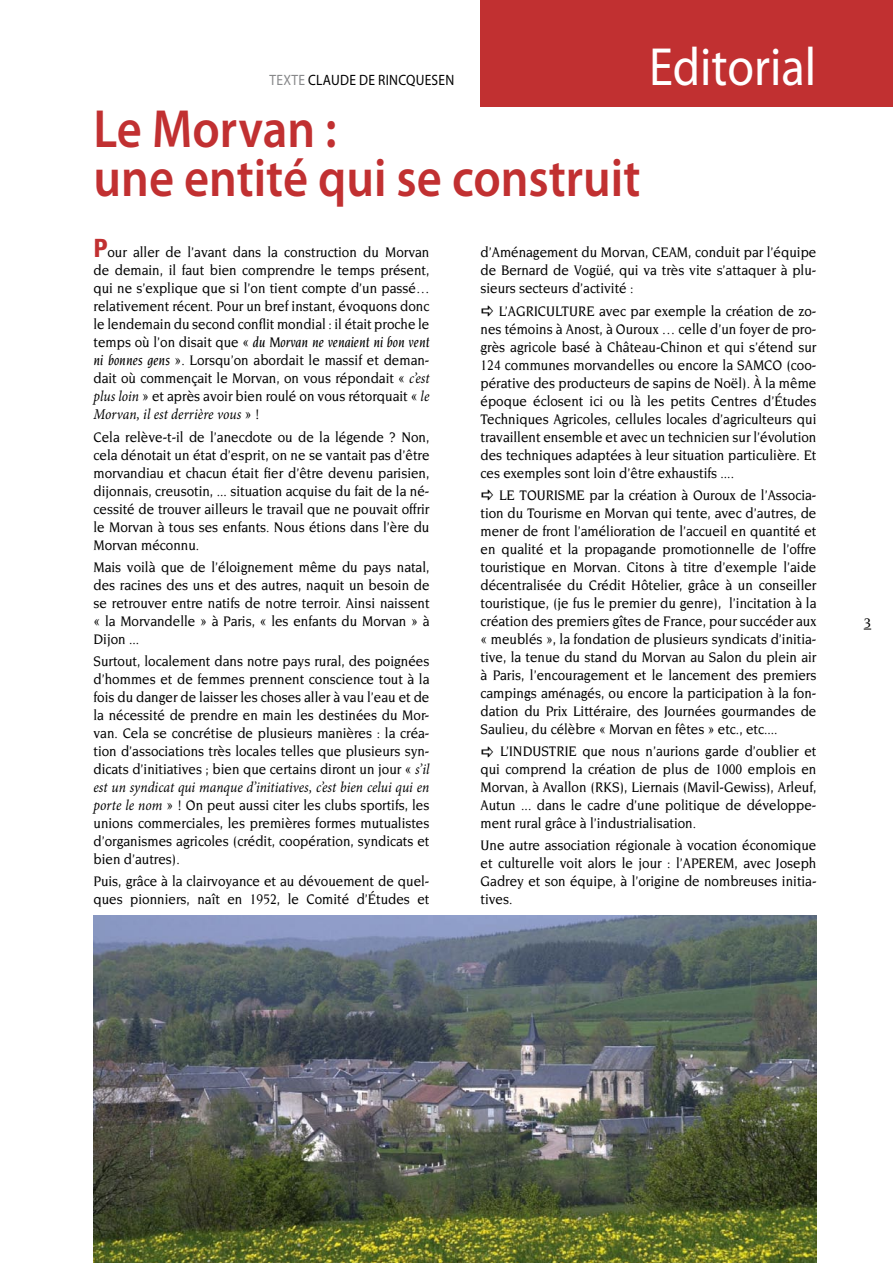
<style>
.page{position:relative;width:893px;height:1263px;background:#fff}
.page>*{position:absolute;margin:0;border:0;box-sizing:border-box;transform-origin:0 0}
.t1{font:600 54px/49.5px "Myriad Pro";color:#c13031;scale:.9 1}
.t2{font:54px "Myriad Pro";color:#fff;scale:.9 1}
.t3{font:500 15px/18px "Novarese Std";color:#000;text-align:justify;scale:.9 1}
.t4{font:italic 15px "Minion Pro";color:#000;scale:.9 1}
.t5{font:15px "Myriad Pro";letter-spacing:.02em;color:#000;scale:.9 1}
.t6{font:500 15px "Novarese Std";color:#000}
.s1{color:#87888a}
.s2{font-family:"Franklin Gothic";font-weight:600;font-stretch:condensed;font-size:27px;color:#c13031}
.s3{font-style:italic}
.s4{font-family:"Minion Pro";font-weight:400;font-style:italic}
.s5{font-family:"Novarese Std";font-weight:500;font-style:normal}
.s6{font-style:inherit}
</style>
<div class="page">
<div style="left:480px;top:0;width:413px;height:106px;background:#c13031"></div>
<img style="left:94px;top:915px;width:722px;height:348px">
<p class="t5" style="left:269px;top:71px;width:207px"><span class="s1">TEXTE</span> CLAUDE DE RINCQUESEN</p>
<h1 class="t1" style="left:94px;top:103px;width:609px">Le Morvan :<br>une entité qui se construit</h1>
<h1 class="t2" style="left:649px;top:34px;width:187px">EDITORIAL</h1>
<p class="t3" style="left:94px;top:243px;width:375px"><span class="s2">P</span>our aller de l’avant dans la construction du Morvan de demain, il faut bien comprendre le temps présent, qui ne s’explique que si l’on tient compte d’un passé… relativement récent. Pour un bref instant, évoquons donc le lendemain du second conflit mondial : il était proche le temps où l’on disait que « <span class="s3">du Morvan ne venaient ni bon vent ni bonnes gens</span> ». Lorsqu’on abordait le massif et deman&shy;dait où commençait le Morvan, on vous répondait « <span class="s4">c’est plus loin</span> » et après avoir bien roulé on vous rétorquait « <span class="s4">le</span></p>
<p class="t4" style="left:94px;top:404px;width:186px">Morvan, il est derrière vous <span class="s5">» !</span></p>
<p class="t3" style="left:94px;top:428px;width:375px">Cela relève-t-il de l’anecdote ou de la légende ? Non, cela dénotait un état d’esprit, on ne se vantait pas d’être morvandiau et chacun était fier d’être devenu parisien, dijonnais, creusotin, ... situation acquise du fait de la né&shy;cessité de trouver ailleurs le travail que ne pouvait offrir le Morvan à tous ses enfants. Nous étions dans l’ère du Morvan méconnu.</p>
<p class="t3" style="left:94px;top:558px;width:375px">Mais voilà que de l’éloignement même du pays natal, des racines des uns et des autres, naquit un besoin de se retrouver entre natifs de notre terroir. Ainsi naissent « la Morvandelle » à Paris, « les enfants du Morvan » à Dijon ...</p>
<p class="t3" style="left:94px;top:652px;width:375px">Surtout, localement dans notre pays rural, des poignées d’hommes et de femmes prennent conscience tout à la fois du danger de laisser les choses aller à vau l’eau et de la nécessité de prendre en main les destinées du Mor&shy;van. Cela se concrétise de plusieurs manières : la créa&shy;tion d’associations très locales telles que plusieurs syn&shy;dicats d’initiatives ; bien que certains diront un jour « <span class="s4">s’il</span></p>
<p class="t4" style="left:94px;top:777px;width:375px">est un syndicat qui manque d’initiatives, c’est bien celui qui en</p>
<p class="t3" style="left:94px;top:796px;width:375px"><span class="s4">porte le nom</span> » ! On peut aussi citer les clubs sportifs, les unions commerciales, les premières formes mutualistes d’organismes agricoles (crédit, coopération, syndicats et bien d’autres).</p>
<p class="t3" style="left:94px;top:872px;width:375px">Puis, grâce à la clairvoyance et au dévouement de quel&shy;ques pionniers, naît en 1952, le Comité d’Études et</p>
<p class="t3" style="left:480px;top:243px;width:375px">d’Aménagement du Morvan, <span class="s6">CEAM</span>, conduit par l’équipe de Bernard de Vogüé, qui va très vite s’attaquer à plu&shy;sieurs secteurs d’activité :</p>
<p class="t3" style="left:480px;top:302px;width:375px;text-indent:18px">L’AGRICULTURE avec par exemple la création de zo&shy;nes témoins à Anost, à Ouroux … celle d’un foyer de pro&shy;grès agricole basé à Château-Chinon et qui s’étend sur 124 communes morvandelles ou encore la <span class="s6">SAMCO</span> (coo&shy;pérative des producteurs de sapins de Noël). À la même époque éclosent ici ou là les petits Centres d’Études Techniques Agricoles, cellules locales d’agriculteurs qui travaillent ensemble et avec un technicien sur l’évolution des techniques adaptées à leur situation particulière. Et ces exemples sont loin d’être exhaustifs ....</p>
<p class="t3" style="left:480px;top:486px;width:375px;text-indent:19px">LE TOURISME par la création à Ouroux de l’Associa&shy;tion du Tourisme en Morvan qui tente, avec d’autres, de mener de front l’amélioration de l’accueil en quantité et en qualité et la propagande promotionnelle de l’offre touristique en Morvan. Citons à titre d’exemple l’aide décentralisée du Crédit Hôtelier, grâce à un conseiller touristique, (je fus le premier du genre), l’incitation à la création des premiers gîtes de France, pour succéder aux « meublés », la fondation de plusieurs syndicats d’initia&shy;tive, la tenue du stand du Morvan au Salon du plein air à Paris, l’encouragement et le lancement des premiers campings aménagés, ou encore la participation à la fon&shy;dation du Prix Littéraire, des Journées gourmandes de Saulieu, du célèbre « Morvan en fêtes » etc., etc....</p>
<p class="t3" style="left:480px;top:742px;width:375px;text-indent:20px">L’INDUSTRIE que nous n’aurions garde d’oublier et qui comprend la création de plus de 1000 emplois en Morvan, à Avallon (RKS), Liernais (Mavil-Gewiss), Arleuf, Autun ... dans le cadre d’une politique de développe&shy;ment rural grâce à l’industrialisation.</p>
<p class="t3" style="left:480px;top:836px;width:375px">Une autre association régionale à vocation économique et culturelle voit alors le jour : l’APEREM, avec Joseph Gadrey et son équipe, à l’origine de nombreuses initia&shy;tives.</p>
<p class="t6" style="left:864px;top:614px;width:9px">3</p>
</div>
